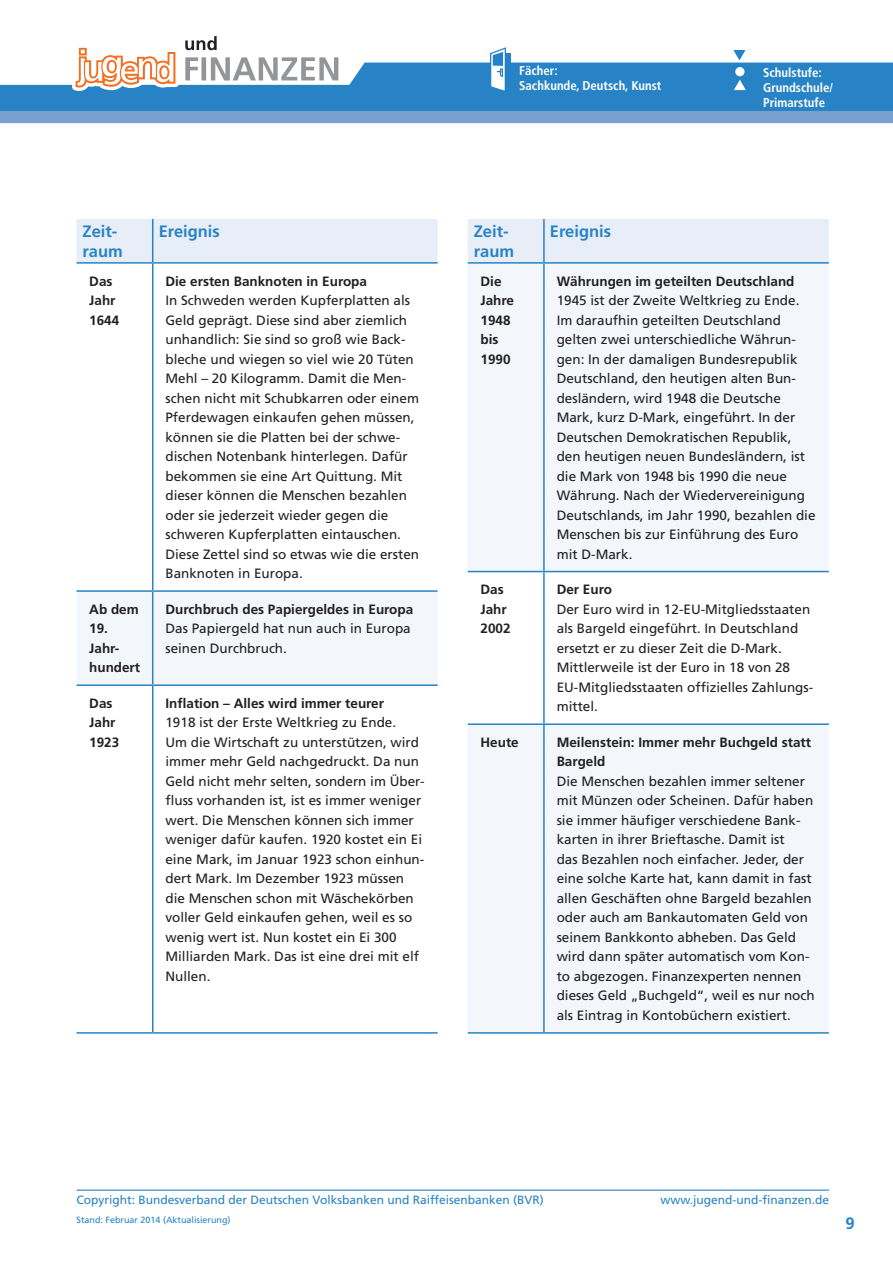
<style>
.page{position:relative;width:893px;height:1263px;background:#fff}
.page>*{position:absolute;margin:0;border:0;box-sizing:border-box;transform-origin:0 0}
.t1{font:700 16.5px/19.5px "Frutiger";color:#2783c5}
.t2{font:13.5px/19.5px "Frutiger";color:#231f20}
.t3{font:700 13.5px/19.5px "Frutiger";color:#231f20}
.t4{font:700 condensed 12.75px/15.3px "Frutiger";color:#fff}
.t5{font:12px "Frutiger";color:#2783c5}
.t6{font:9px "Frutiger LT Std";color:#2783c5}
</style>
<div class="page">
<svg style="left:0;top:63px;width:893px;height:48px;background:#378cc9"></svg>
<div style="left:491px;top:53px;width:19px;height:35px;background:#2382c8"></div>
<svg style="left:489px;top:47px;width:18px;height:46px"></svg>
<hr style="left:77px;top:1189px;width:752px;height:2px;background:#2783c5">
<div style="left:735px;top:65px;width:9px;height:9px;background:#2382c8;border-radius:50%"></div>
<svg style="left:733px;top:50px;width:12px;height:10px"></svg>
<div style="left:735px;top:67px;width:9px;height:9px;background:#fff;border-radius:50%"></div>
<svg style="left:733px;top:77px;width:13px;height:13px"></svg>
<div style="left:0;top:111px;width:893px;height:12px;background:#77a0cf"></div>
<svg style="left:185px;top:57px;width:153px;height:23px"></svg>
<svg style="left:72px;top:47px;width:107px;height:44px"></svg>
<svg style="left:185px;top:36px;width:32px;height:14px"></svg>
<div style="left:77px;top:219px;width:361px;height:43px;background:#e8eef8"></div>
<div style="left:77px;top:592px;width:360px;height:92px;background:#f3f6fb"></div>
<hr style="left:152px;top:219px;width:1px;height:43px;background:#2783c5">
<hr style="left:152px;top:264px;width:1px;height:326px;background:#2783c5">
<hr style="left:77px;top:590px;width:76px;height:2px;background:#2783c5">
<hr style="left:153px;top:590px;width:285px;height:2px;background:#2783c5">
<hr style="left:152px;top:592px;width:1px;height:92px;background:#2783c5">
<hr style="left:77px;top:684px;width:76px;height:2px;background:#2783c5">
<hr style="left:153px;top:684px;width:285px;height:2px;background:#2783c5">
<hr style="left:152px;top:686px;width:1px;height:346px;background:#2783c5">
<hr style="left:77px;top:1032px;width:76px;height:2px;background:#2783c5">
<hr style="left:153px;top:1032px;width:285px;height:2px;background:#2783c5">
<hr style="left:77px;top:262px;width:76px;height:2px;background:#2783c5">
<hr style="left:153px;top:262px;width:285px;height:2px;background:#2783c5">
<div style="left:468px;top:219px;width:361px;height:43px;background:#e8eef8"></div>
<svg style="left:468px;top:264px;width:361px;height:768px;fill:#f3f6fb"></svg>
<hr style="left:543px;top:219px;width:2px;height:43px;background:#2783c5">
<hr style="left:543px;top:264px;width:2px;height:307px;background:#2783c5">
<hr style="left:468px;top:571px;width:76px;height:1px;background:#2783c5">
<hr style="left:544px;top:571px;width:285px;height:1px;background:#2783c5">
<hr style="left:543px;top:572px;width:2px;height:151px;background:#2783c5">
<hr style="left:468px;top:723px;width:76px;height:2px;background:#2783c5">
<hr style="left:544px;top:723px;width:285px;height:2px;background:#2783c5">
<hr style="left:543px;top:725px;width:2px;height:307px;background:#2783c5">
<hr style="left:468px;top:1032px;width:76px;height:2px;background:#2783c5">
<hr style="left:544px;top:1032px;width:285px;height:2px;background:#2783c5">
<hr style="left:468px;top:262px;width:76px;height:2px;background:#2783c5">
<hr style="left:544px;top:262px;width:285px;height:2px;background:#2783c5">
<p class="t1" style="left:83px;top:222px;width:42px">Zeit&shy;raum</p>
<p class="t1" style="left:159px;top:222px;width:63px">Ereignis</p>
<p class="t3" style="left:89px;top:271px;width:32px">Das<br>Jahr<br>1644</p>
<p class="t3" style="left:165px;top:271px;width:203px">Die ersten Banknoten in Europa</p>
<p class="t2" style="left:165px;top:291px;width:255px">In Schweden werden Kupferplatten als Geld geprägt. Diese sind aber ziemlich unhandlich: Sie sind so groß wie Back&shy;bleche und wiegen so viel wie 20 Tüten Mehl – 20 Kilogramm. Damit die Men&shy;schen nicht mit Schubkarren oder einem Pferdewagen einkaufen gehen müssen, können sie die Platten bei der schwe&shy;dischen Notenbank hinterlegen. Dafür bekommen sie eine Art Quittung. Mit dieser können die Menschen bezahlen oder sie jederzeit wieder gegen die schweren Kupferplatten eintauschen.<br>Diese Zettel sind so etwas wie die ersten Banknoten in Europa.</p>
<p class="t3" style="left:89px;top:599px;width:52px">Ab dem<br>19.<br>Jahr&shy;hundert</p>
<p class="t3" style="left:165px;top:599px;width:249px">Durchbruch des Papiergeldes in Europa</p>
<p class="t2" style="left:165px;top:619px;width:247px">Das Papiergeld hat nun auch in Europa seinen Durchbruch.</p>
<p class="t3" style="left:89px;top:694px;width:32px">Das<br>Jahr<br>1923</p>
<p class="t3" style="left:165px;top:693px;width:220px">Inflation – Alles wird immer teurer</p>
<p class="t2" style="left:165px;top:713px;width:261px">1918 ist der Erste Weltkrieg zu Ende.<br>Um die Wirtschaft zu unterstützen, wird immer mehr Geld nachgedruckt. Da nun Geld nicht mehr selten, sondern im Über&shy;fluss vorhanden ist, ist es immer weniger wert. Die Menschen können sich immer weniger dafür kaufen. 1920 kostet ein Ei eine Mark, im Januar 1923 schon einhun&shy;dert Mark. Im Dezember 1923 müssen die Menschen schon mit Wäschekörben voller Geld einkaufen gehen, weil es so wenig wert ist. Nun kostet ein Ei 300<br>Milliarden Mark. Das ist eine drei mit elf Nullen.</p>
<p class="t4" style="left:519px;top:63px;width:144px">Fächer:<br>Sachkunde, Deutsch, Kunst</p>
<p class="t4" style="left:763px;top:64px;width:71px">Schulstufe:<br>Grundschule/<br>Primarstufe</p>
<p class="t1" style="left:474px;top:222px;width:42px">Zeit&shy;raum</p>
<p class="t1" style="left:550px;top:222px;width:63px">Ereignis</p>
<p class="t3" style="left:480px;top:271px;width:35px">Die<br>Jahre<br>1948 bis<br>1990</p>
<p class="t3" style="left:557px;top:271px;width:239px">Währungen im geteilten Deutschland</p>
<p class="t2" style="left:557px;top:291px;width:260px">1945 ist der Zweite Weltkrieg zu Ende.<br>Im daraufhin geteilten Deutschland gelten zwei unterschiedliche Währun&shy;gen: In der damaligen Bundesrepublik Deutschland, den heutigen alten Bun&shy;desländern, wird 1948 die Deutsche Mark, kurz D-Mark, eingeführt. In der Deutschen Demokratischen Republik, den heutigen neuen Bundesländern, ist die Mark von 1948 bis 1990 die neue Währung. Nach der Wiedervereinigung Deutschlands, im Jahr 1990, bezahlen die Menschen bis zur Einführung des Euro mit D-Mark.</p>
<p class="t3" style="left:480px;top:580px;width:32px">Das<br>Jahr<br>2002</p>
<p class="t3" style="left:557px;top:580px;width:57px">Der Euro</p>
<p class="t2" style="left:557px;top:599px;width:258px">Der Euro wird in 12-EU-Mitgliedsstaaten als Bargeld eingeführt. In Deutschland ersetzt er zu dieser Zeit die D-Mark.<br>Mittlerweile ist der Euro in 18 von 28<br>EU-Mitgliedsstaaten offizielles Zahlungs&shy;mittel.</p>
<p class="t3" style="left:480px;top:732px;width:40px">Heute</p>
<p class="t3" style="left:557px;top:732px;width:256px">Meilenstein: Immer mehr Buchgeld statt<br>Bargeld</p>
<p class="t2" style="left:557px;top:771px;width:260px">Die Menschen bezahlen immer seltener mit Münzen oder Scheinen. Dafür haben sie immer häufiger verschiedene Bank&shy;karten in ihrer Brieftasche. Damit ist<br>das Bezahlen noch einfacher. Jeder, der eine solche Karte hat, kann damit in fast allen Geschäften ohne Bargeld bezahlen oder auch am Bankautomaten Geld von seinem Bankkonto abheben. Das Geld wird dann später automatisch vom Kon&shy;to abgezogen. Finanzexperten nennen dieses Geld „Buchgeld“, weil es nur noch als Eintrag in Kontobüchern existiert.</p>
<p class="t5" style="left:77px;top:1193px;width:469px">Copyright: Bundesverband der Deutschen Volksbanken und Raiffeisenbanken (BVR)</p>
<p class="t6" style="left:77px;top:1215px;width:156px">Stand: Februar 2014 (Aktualisierung)</p>
<p class="t5" style="left:660px;top:1193px;width:170px">www.jugend-und-finanzen.de</p>
<p class="t1" style="left:845px;top:1213px;width:11px">9</p>
</div>
